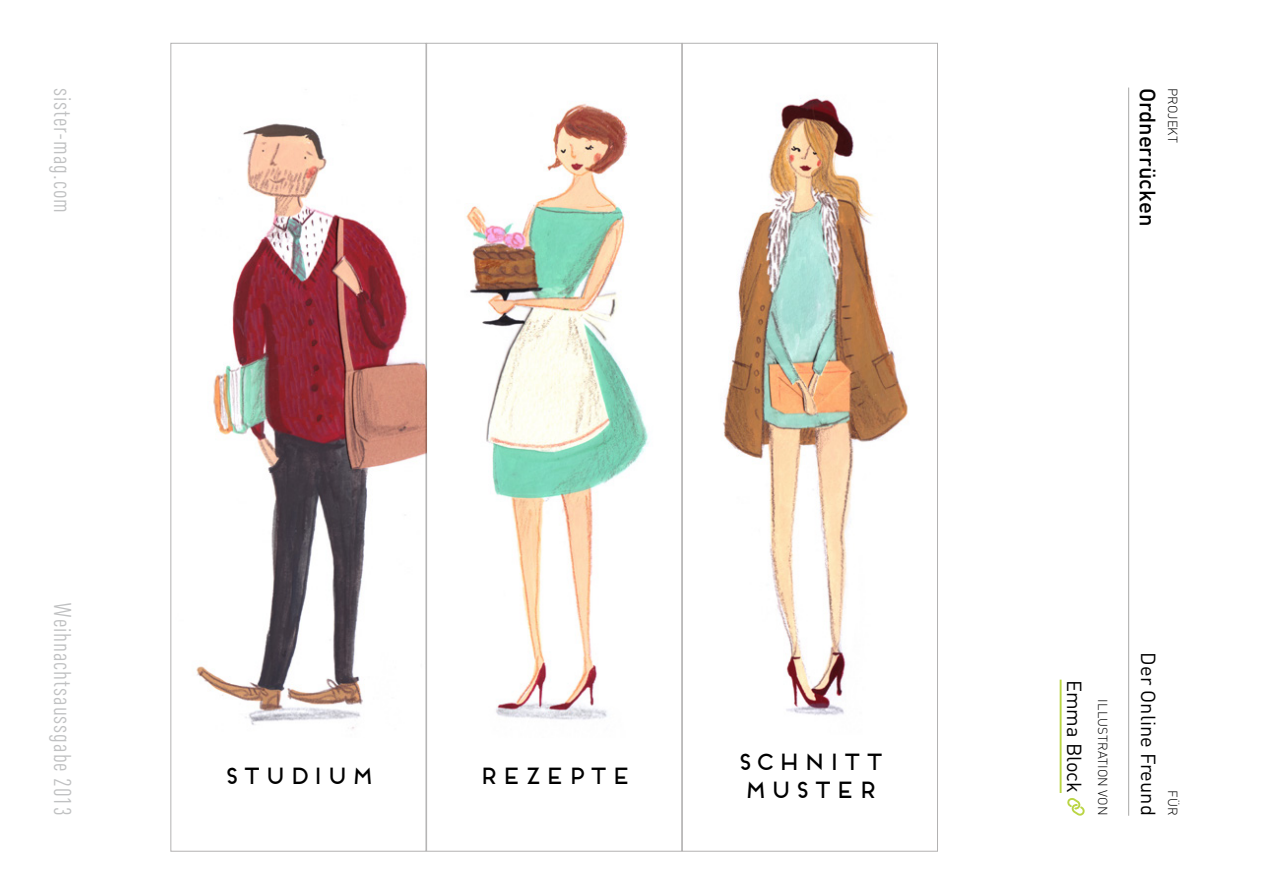
<style>
.page{position:relative;width:1263px;height:893px;background:#fff}
.page>*{position:absolute;margin:0;border:0;box-sizing:border-box;transform-origin:0 0}
.t1{font:24px "DIN Cond";letter-spacing:.04em;color:#c0c1c2}
.t2{font:23.4px/28px "Frontage";color:#000}
.Rezepttitel{font:500 22.05px "DIN Pro";color:#000}
.Rezepttitel-2{font:20.1px "DIN Pro";color:#000}
.Minilabel{font:300 13.05px "DIN Pro";letter-spacing:.01em;color:#000}
</style>
<div class="page">
<img style="left:170px;top:88px;width:768px;height:649px">
<hr style="left:1128px;top:88px;width:1px;height:728px;background:#a8a8a7">
<hr style="left:1060px;top:680px;width:1px;height:113px;background:#bad544">
<svg style="left:1067px;top:798px;width:18px;height:18px"></svg>
<p class="t1" style="left:76px;top:88px;width:127px;rotate:90deg">sister-mag.com</p>
<p class="Rezepttitel" style="left:1163px;top:88px;width:140px;rotate:90deg">Ordnerrücken</p>
<p class="Minilabel" style="left:1181px;top:88px;width:57px;rotate:90deg">PROJEKT</p>
<p class="t1" style="left:76px;top:603px;width:214px;rotate:90deg">Weihnachtsaussgabe 2013</p>
<p class="t2" style="left:222px;top:761px;width:155px">STUDIUM</p>
<p class="t2" style="left:477px;top:761px;width:156px">REZEPTE</p>
<p class="t2" style="left:735px;top:747px;width:151px">SCHNITT<br>MUSTER</p>
<p class="Rezepttitel-2" style="left:1088px;top:680px;width:115px;rotate:90deg">Emma Block</p>
<p class="Minilabel" style="left:1112px;top:699px;width:118px;rotate:90deg">ILLUSTRATION VON</p>
<p class="Rezepttitel-2" style="left:1162px;top:652px;width:165px;rotate:90deg">Der Online Freund</p>
<p class="Minilabel" style="left:1181px;top:790px;width:27px;rotate:90deg">FÜR</p>
</div>
